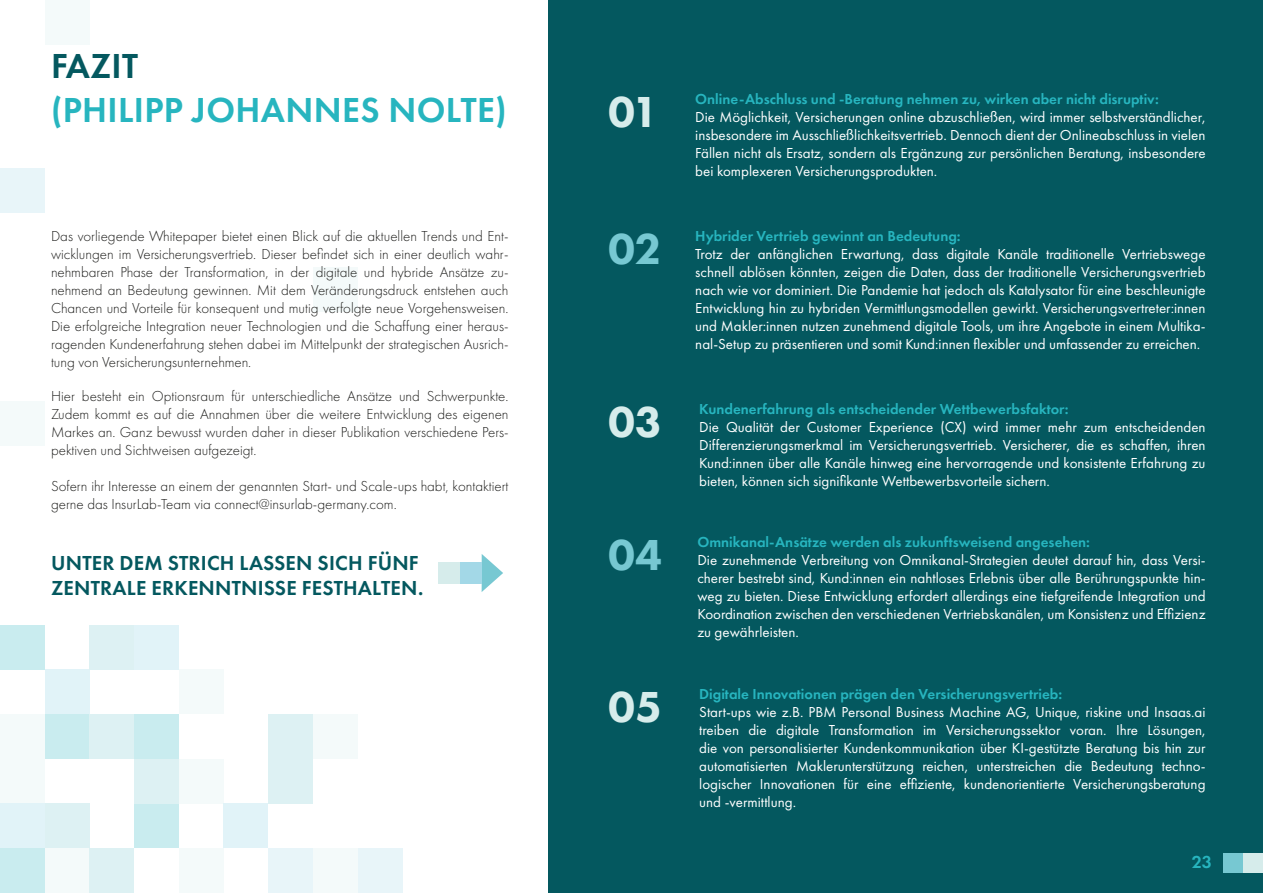
<style>
.page{position:relative;width:1263px;height:893px;background:#fff}
.page>*{position:absolute;margin:0;border:0;box-sizing:border-box;transform-origin:0 0}
.t1{font:800 45px "Futura PT";color:#d6eceb}
.t2{font:800 45px "Futura PT";color:#77c8d2}
.t3{font:600 36px "Futura PT";letter-spacing:.01em;color:#27b5bf}
.t4{font:600 36px "Futura PT";letter-spacing:.01em;color:#04585f}
.t5{font:600 21px/25.2px "Futura PT";letter-spacing:.01em;color:#04585f}
.t6{font:600 18px "Futura PT";color:#27b5bf}
.t7{font:15px/18px "Futura PT";color:#fff;text-align:justify}
.t8{font:300 15px/18px "Futura PT";color:#1d1d1b;text-align:justify}
.t9{font:600 15px "Futura PT";color:#27b5bf}
</style>
<div class="page">
<div style="left:0;top:168px;width:45px;height:45px;background:#e8f5f9"></div>
<div style="left:313px;top:267px;width:45px;height:45px;background:#f4fafa"></div>
<div style="left:0;top:401px;width:45px;height:45px;background:#f4fafa"></div>
<div style="left:313px;top:714px;width:45px;height:45px;background:#f4fafa"></div>
<div style="left:45px;top:0;width:44px;height:45px;background:#f4fafa"></div>
<hr style="left:134px;top:892px;width:45px;height:1px;background:#a3d8e7">
<div style="left:45px;top:803px;width:44px;height:45px;background:#ddf1f3"></div>
<div style="left:134px;top:625px;width:45px;height:44px;background:#e1f3f8"></div>
<div style="left:45px;top:669px;width:44px;height:45px;background:#e1f3f8"></div>
<div style="left:45px;top:848px;width:44px;height:45px;background:#f4fafa"></div>
<div style="left:179px;top:669px;width:45px;height:45px;background:#f4fafa"></div>
<div style="left:179px;top:759px;width:45px;height:44px;background:#f4fafa"></div>
<div style="left:179px;top:848px;width:45px;height:45px;background:#f4fafa"></div>
<div style="left:313px;top:848px;width:45px;height:45px;background:#f4fafa"></div>
<div style="left:268px;top:714px;width:45px;height:45px;background:#ddf1f3"></div>
<div style="left:0;top:848px;width:45px;height:45px;background:#c9ecef"></div>
<div style="left:45px;top:714px;width:44px;height:45px;background:#c9ecef"></div>
<div style="left:89px;top:714px;width:45px;height:45px;background:#ddf1f3"></div>
<div style="left:89px;top:625px;width:45px;height:44px;background:#ddf1f3"></div>
<div style="left:89px;top:848px;width:45px;height:45px;background:#ddf1f3"></div>
<div style="left:134px;top:714px;width:45px;height:45px;background:#c9ecef"></div>
<hr style="left:89px;top:892px;width:45px;height:1px;background:#27b5bf">
<div style="left:134px;top:803px;width:45px;height:45px;background:#c9ecef"></div>
<div style="left:268px;top:848px;width:45px;height:45px;background:#e8f5f9"></div>
<div style="left:0;top:759px;width:45px;height:44px;background:#f4fafa"></div>
<div style="left:0;top:714px;width:45px;height:45px;background:#f4fafa"></div>
<div style="left:134px;top:759px;width:45px;height:44px;background:#ddf1f3"></div>
<div style="left:224px;top:803px;width:44px;height:45px;background:#e1f3f8"></div>
<div style="left:0;top:803px;width:45px;height:45px;background:#e1f3f8"></div>
<div style="left:268px;top:759px;width:45px;height:44px;background:#ddf1f3"></div>
<hr style="left:268px;top:892px;width:45px;height:1px;background:#77c8d2">
<hr style="left:313px;top:892px;width:45px;height:1px;background:#77c8d2">
<div style="left:549px;top:0;width:714px;height:893px;background:#04585f"></div>
<div style="left:1243px;top:853px;width:20px;height:20px;background:#d6eceb"></div>
<div style="left:1223px;top:853px;width:20px;height:20px;background:#77c8d2"></div>
<div style="left:358px;top:848px;width:44px;height:45px;background:#e8f5f9"></div>
<svg style="left:481px;top:554px;width:22px;height:38px"></svg>
<div style="left:438px;top:562px;width:22px;height:22px;background:#d6eceb"></div>
<div style="left:0;top:625px;width:45px;height:45px;background:#c9ecef"></div>
<div style="left:460px;top:562px;width:22px;height:22px;background:#a3d8e7"></div>
<h2 class="t4" style="left:51px;top:44px;width:88px">FAZIT</h2>
<h2 class="t3" style="left:51px;top:87px;width:457px">(PHILIPP JOHANNES NOLTE)</h2>
<h1 class="t1" style="left:608px;top:84px;width:53px">01</h1>
<p class="t9" style="left:695px;top:90px;width:465px">Online-Abschluss und -Beratung nehmen zu, wirken aber nicht disruptiv:</p>
<p class="t7" style="left:695px;top:108px;width:512px">Die Möglichkeit, Versicherungen online abzuschließen, wird immer selbstverständlicher, insbesondere im Ausschließlichkeitsvertrieb. Dennoch dient der Onlineabschluss in vielen Fällen nicht als Ersatz, sondern als Ergänzung zur persönlichen Beratung, insbesondere bei komplexeren Versicherungsprodukten.</p>
<p class="t8" style="left:51px;top:227px;width:459px">Das vorliegende Whitepaper bietet einen Blick auf die aktuellen Trends und Ent&shy;wicklungen im Versicherungsvertrieb. Dieser befindet sich in einer deutlich wahr&shy;nehmbaren Phase der Transformation, in der digitale und hybride Ansätze zu&shy;nehmend an Bedeutung gewinnen. Mit dem Veränderungsdruck entstehen auch Chancen und Vorteile für konsequent und mutig verfolgte neue Vorgehensweisen.<br>Die erfolgreiche Integration neuer Technologien und die Schaffung einer heraus&shy;ragenden Kundenerfahrung stehen dabei im Mittelpunkt der strategischen Ausrich&shy;tung von Versicherungsunternehmen.</p>
<h1 class="t2" style="left:608px;top:221px;width:55px">02</h1>
<p class="t9" style="left:695px;top:227px;width:267px">Hybrider Vertrieb gewinnt an Bedeutung:</p>
<p class="t7" style="left:695px;top:245px;width:512px">Trotz der anfänglichen Erwartung, dass digitale Kanäle traditionelle Vertriebswege schnell ablösen könnten, zeigen die Daten, dass der traditionelle Versicherungsvertrieb nach wie vor dominiert. Die Pandemie hat jedoch als Katalysator für eine beschleunigte Entwicklung hin zu hybriden Vermittlungsmodellen gewirkt. Versicherungsvertreter:innen und Makler:innen nutzen zunehmend digitale Tools, um ihre Angebote in einem Multika&shy;nal-Setup zu präsentieren und somit Kund:innen flexibler und umfassender zu erreichen.</p>
<p class="t8" style="left:51px;top:387px;width:459px">Hier besteht ein Optionsraum für unterschiedliche Ansätze und Schwerpunkte.<br>Zudem kommt es auf die Annahmen über die weitere Entwicklung des eigenen Markes an. Ganz bewusst wurden daher in dieser Publikation verschiedene Pers&shy;pektiven und Sichtweisen aufgezeigt.</p>
<p class="t8" style="left:51px;top:477px;width:459px">Sofern ihr Interesse an einem der genannten Start- und Scale-ups habt, kontaktiert gerne das InsurLab-Team via connect@insurlab-germany.com.</p>
<h3 class="t5" style="left:51px;top:550px;width:374px">UNTER DEM STRICH LASSEN SICH FÜNF<br>ZENTRALE ERKENNTNISSE FESTHALTEN.</h3>
<h1 class="t1" style="left:608px;top:394px;width:55px">03</h1>
<h1 class="t2" style="left:608px;top:527px;width:55px">04</h1>
<p class="t9" style="left:699px;top:399px;width:371px">Kundenerfahrung als entscheidender Wettbewerbsfaktor:</p>
<p class="t7" style="left:699px;top:418px;width:508px">Die Qualität der Customer Experience (CX) wird immer mehr zum entscheidenden Differenzierungsmerkmal im Versicherungsvertrieb. Versicherer, die es schaffen, ihren Kund:innen über alle Kanäle hinweg eine hervorragende und konsistente Erfahrung zu bieten, können sich signifikante Wettbewerbsvorteile sichern.</p>
<p class="t9" style="left:697px;top:533px;width:394px">Omnikanal-Ansätze werden als zukunftsweisend angesehen:</p>
<p class="t7" style="left:697px;top:551px;width:510px">Die zunehmende Verbreitung von Omnikanal-Strategien deutet darauf hin, dass Versi&shy;cherer bestrebt sind, Kund:innen ein nahtloses Erlebnis über alle Berührungspunkte hin&shy;weg zu bieten. Diese Entwicklung erfordert allerdings eine tiefgreifende Integration und Koordination zwischen den verschiedenen Vertriebskanälen, um Konsistenz und Effizienz zu gewährleisten.</p>
<h1 class="t1" style="left:608px;top:678px;width:55px">05</h1>
<p class="t9" style="left:699px;top:684px;width:364px">Digitale Innovationen prägen den Versicherungsvertrieb:</p>
<p class="t7" style="left:699px;top:703px;width:508px">Start-ups wie z.B. PBM Personal Business Machine AG, Unique, riskine und Insaas.ai treiben die digitale Transformation im Versicherungssektor voran. Ihre Lösungen, die von personalisierter Kundenkommunikation über KI-gestützte Beratung bis hin zur automatisierten Maklerunterstützung reichen, unterstreichen die Bedeutung techno&shy;logischer Innovationen für eine effiziente, kundenorientierte Versicherungsberatung und -vermittlung.</p>
<p class="t6" style="left:1192px;top:851px;width:22px">23</p>
</div>
